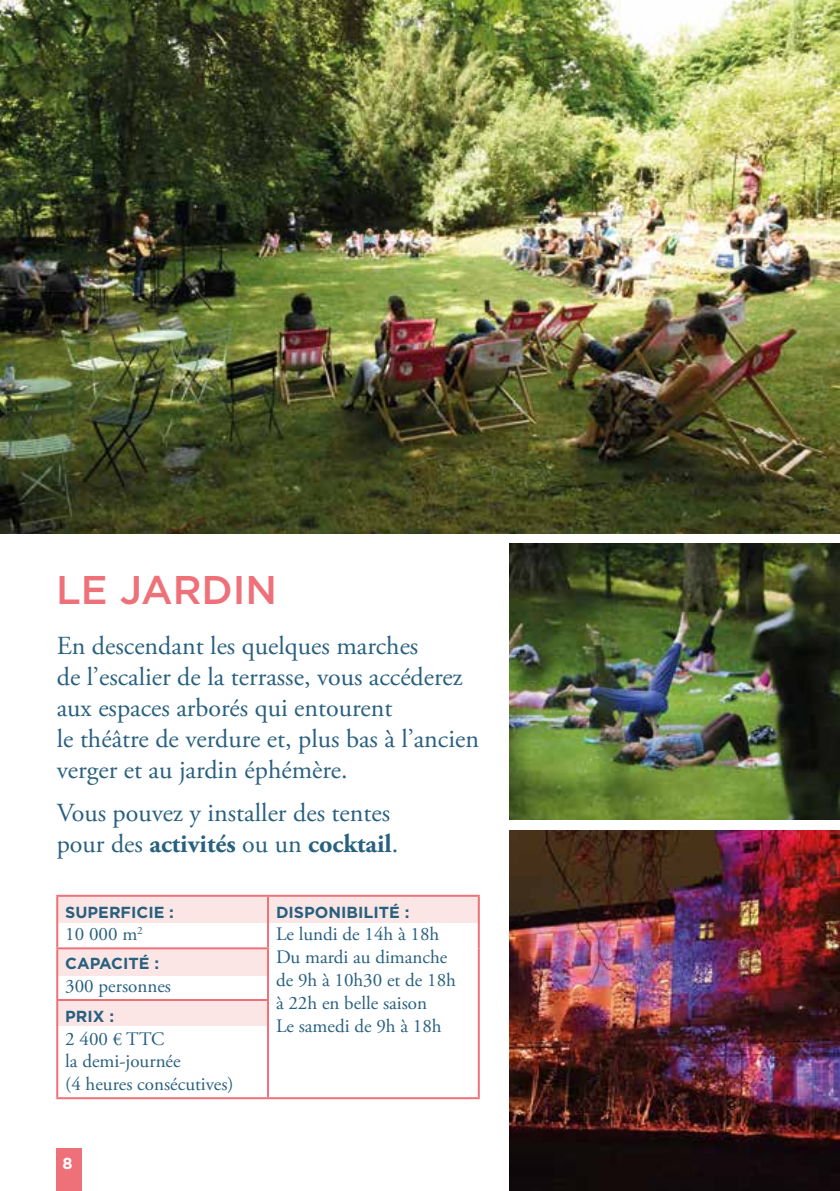
<style>
.page{position:relative;width:840px;height:1191px;background:#fff}
.page>*{position:absolute;margin:0;border:0;box-sizing:border-box;transform-origin:0 0}
.t1{font:500 40px "Gotham";color:#ee7179}
.t2{font:26px/31.2px "Adobe Garamond Pro";color:#28607f}
.t3{font:19px/22.8px "Adobe Garamond Pro";color:#28607f}
.t4{font:700 16px "Gotham";color:#28607f}
.t5{font:700 16px "Gotham";color:#fff}
.s1{font-weight:700}
</style>
<div class="page">
<div style="left:57px;top:896px;width:422px;height:27px;background:#fce6e5"></div>
<div style="left:57px;top:949px;width:212px;height:27px;background:#fce6e5"></div>
<div style="left:57px;top:999px;width:212px;height:26px;background:#fce6e5"></div>
<img style="left:0;top:0;width:839px;height:533px">
<div style="left:56px;top:1148px;width:25px;height:43px;background:#ee7179"></div>
<img style="left:509px;top:543px;width:330px;height:276px">
<img style="left:509px;top:831px;width:330px;height:360px">
<hr style="left:56px;top:894px;width:212px;height:2px;background:#ee7179">
<hr style="left:56px;top:896px;width:2px;height:51px;background:#ee7179">
<hr style="left:268px;top:894px;width:211px;height:2px;background:#ee7179">
<hr style="left:267px;top:896px;width:2px;height:51px;background:#ee7179">
<hr style="left:477px;top:896px;width:2px;height:52px;background:#ee7179">
<hr style="left:56px;top:947px;width:213px;height:2px;background:#ee7179">
<hr style="left:56px;top:949px;width:2px;height:50px;background:#ee7179">
<hr style="left:267px;top:949px;width:2px;height:50px;background:#ee7179">
<hr style="left:477px;top:948px;width:2px;height:52px;background:#ee7179">
<hr style="left:56px;top:999px;width:213px;height:2px;background:#ee7179">
<hr style="left:56px;top:1001px;width:2px;height:96px;background:#ee7179">
<hr style="left:267px;top:1001px;width:2px;height:96px;background:#ee7179">
<hr style="left:477px;top:1000px;width:2px;height:97px;background:#ee7179">
<hr style="left:56px;top:1097px;width:212px;height:2px;background:#ee7179">
<hr style="left:268px;top:1097px;width:211px;height:2px;background:#ee7179">
<h1 class="t1" style="left:56px;top:567px;width:222px">LE JARDIN</h1>
<p class="t2" style="left:57px;top:630px;width:423px">En descendant les quelques marches<br>de l’escalier de la terrasse, vous accéderez aux espaces arborés qui entourent<br>le théâtre de verdure et, plus bas à l’ancien verger et au jardin éphémère.</p>
<p class="t2" style="left:57px;top:798px;width:343px">Vous pouvez y installer des tentes pour des <span class="s1">activités</span> ou un <span class="s1">cocktail</span>.</p>
<p class="t4" style="left:65px;top:901px;width:110px">SUPERFICIE :</p>
<p class="t3" style="left:65px;top:923px;width:79px">10 000 m<sup>2</sup></p>
<p class="t4" style="left:65px;top:953px;width:95px">CAPACITÉ :</p>
<p class="t3" style="left:65px;top:975px;width:107px">300 personnes</p>
<p class="t4" style="left:65px;top:1005px;width:50px">PRIX :</p>
<p class="t3" style="left:65px;top:1027px;width:170px">2 400 € TTC<br>la demi‑journée<br>(4 heures consécutives)</p>
<p class="t5" style="left:62px;top:1152px;width:12px">8</p>
<p class="t4" style="left:276px;top:901px;width:135px">DISPONIBILITÉ :</p>
<p class="t3" style="left:276px;top:923px;width:181px">Le lundi de 14h à 18h<br>Du mardi au dimanche de 9h à 10h30 et de 18h à 22h en belle saison<br>Le samedi de 9h à 18h</p>
</div>
